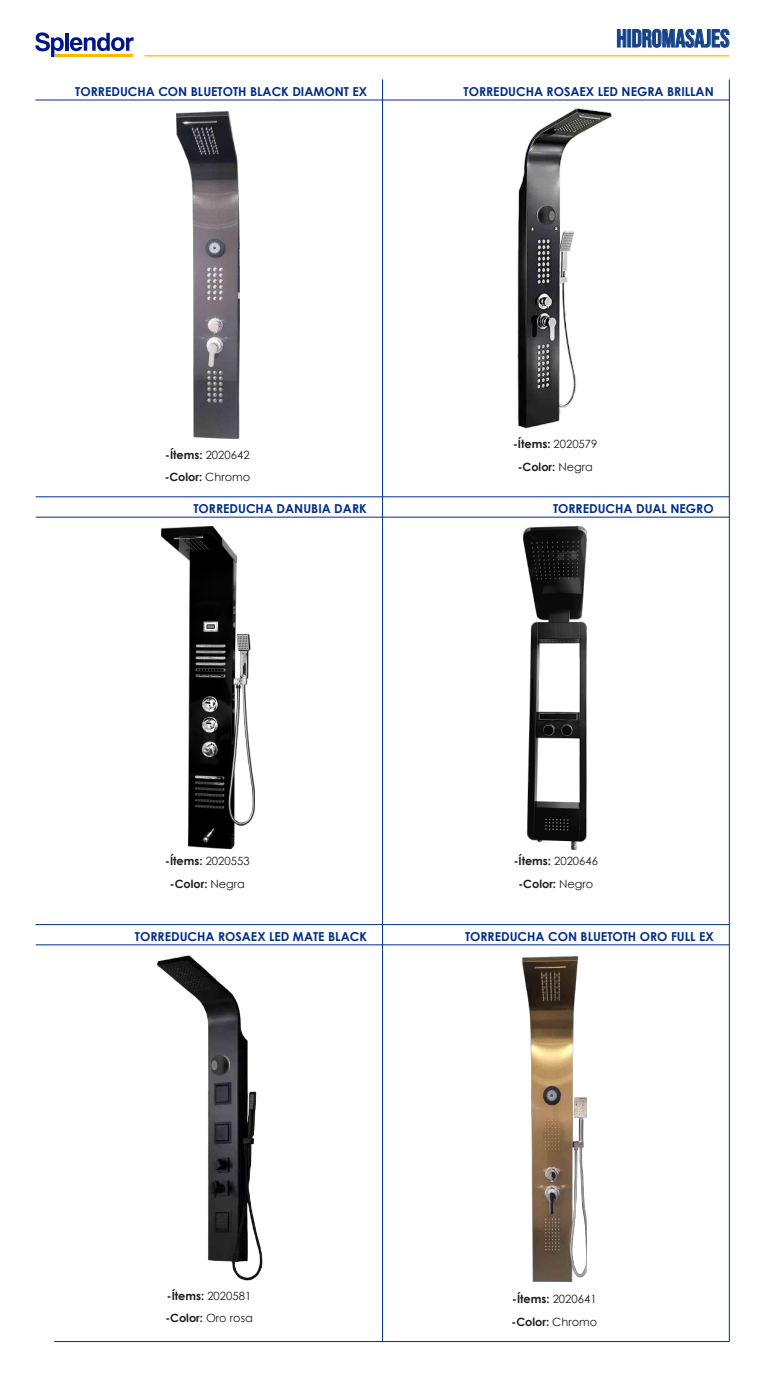
<style>
.page{position:relative;width:765px;height:1394px;background:#fff}
.page>*{position:absolute;margin:0;border:0;box-sizing:border-box;transform-origin:0 0}
.t1{font:25px "Bebas Neue";color:#154387}
.t2{font:700 12.38px "Century Gothic";color:#012e86}
.t3{font:700 11.38px/22.8px "Century Gothic";color:#1d1d1b;text-align:center}
.s1{font-weight:400}
</style>
<div class="page">
<img style="left:161px;top:526px;width:94px;height:322px">
<img style="left:517px;top:108px;width:95px;height:320px">
<hr style="left:729px;top:79px;width:1px;height:418px;background:#012e86">
<hr style="left:382px;top:496px;width:1px;height:428px;background:#012e86">
<hr style="left:145px;top:55px;width:584px;height:1px;background:#fcb700">
<svg style="left:616px;top:28px;width:114px;height:28px"></svg>
<svg style="left:35px;top:32px;width:29px;height:25px"></svg>
<hr style="left:65px;top:33px;width:4px;height:18px;background:#021689">
<svg style="left:70px;top:33px;width:64px;height:18px"></svg>
<hr style="left:56px;top:54px;width:77px;height:3px;background:#fcb700">
<hr style="left:35px;top:100px;width:695px;height:1px;background:#012e86">
<hr style="left:382px;top:79px;width:1px;height:417px;background:#012e86">
<hr style="left:36px;top:496px;width:693px;height:1px;background:#012e86">
<hr style="left:36px;top:924px;width:693px;height:1px;background:#012e86">
<hr style="left:36px;top:517px;width:347px;height:1px;background:#012e86">
<hr style="left:382px;top:517px;width:347px;height:1px;background:#012e86">
<hr style="left:54px;top:1341px;width:675px;height:1px;background:#012e86">
<hr style="left:729px;top:924px;width:1px;height:417px;background:#012e86">
<hr style="left:382px;top:944px;width:347px;height:1px;background:#012e86">
<hr style="left:729px;top:497px;width:1px;height:427px;background:#012e86">
<img style="left:156px;top:955px;width:107px;height:326px">
<hr style="left:382px;top:924px;width:1px;height:417px;background:#012e86">
<hr style="left:36px;top:944px;width:347px;height:1px;background:#012e86">
<img style="left:523px;top:957px;width:64px;height:324px">
<img style="left:177px;top:111px;width:63px;height:327px">
<img style="left:524px;top:526px;width:63px;height:323px">
<p class="t2" style="left:75px;top:82px;width:294px">TORREDUCHA CON BLUETOTH BLACK DIAMONT EX</p>
<h1 class="t1" style="left:616px;top:24px;width:115px">HIDROMASAJES</h1>
<p class="t2" style="left:464px;top:82px;width:252px">TORREDUCHA ROSAEX LED NEGRA BRILLAN</p>
<p class="t3" style="left:165px;top:443px;width:87px;text-align:left">-Ítems: <span class="s1">2020642 </span>-Color: <span class="s1">Chromo</span></p>
<p class="t2" style="left:193px;top:499px;width:175px">TORREDUCHA DANUBIA DARK</p>
<p class="t3" style="left:513px;top:432px;width:86px">-Ítems: <span class="s1">2020579 </span>-Color: <span class="s1">Negra</span></p>
<p class="t2" style="left:553px;top:499px;width:162px">TORREDUCHA DUAL NEGRO</p>
<p class="t3" style="left:165px;top:849px;width:86px">-Ítems: <span class="s1">2020553 </span>-Color: <span class="s1">Negra</span></p>
<p class="t2" style="left:135px;top:927px;width:234px">TORREDUCHA ROSAEX LED MATE BLACK</p>
<p class="t3" style="left:514px;top:849px;width:86px">-Ítems: <span class="s1">2020646 </span>-Color: <span class="s1">Negro</span></p>
<p class="t2" style="left:465px;top:927px;width:250px">TORREDUCHA CON BLUETOTH ORO FULL EX</p>
<p class="t3" style="left:165px;top:1283px;width:89px;text-align:left">-Ítems: <span class="s1">2020581 </span>-Color: <span class="s1">Oro rosa</span></p>
<p class="t3" style="left:512px;top:1287px;width:87px;text-align:left">-Ítems: <span class="s1">2020641 </span>-Color: <span class="s1">Chromo</span></p>
</div>
